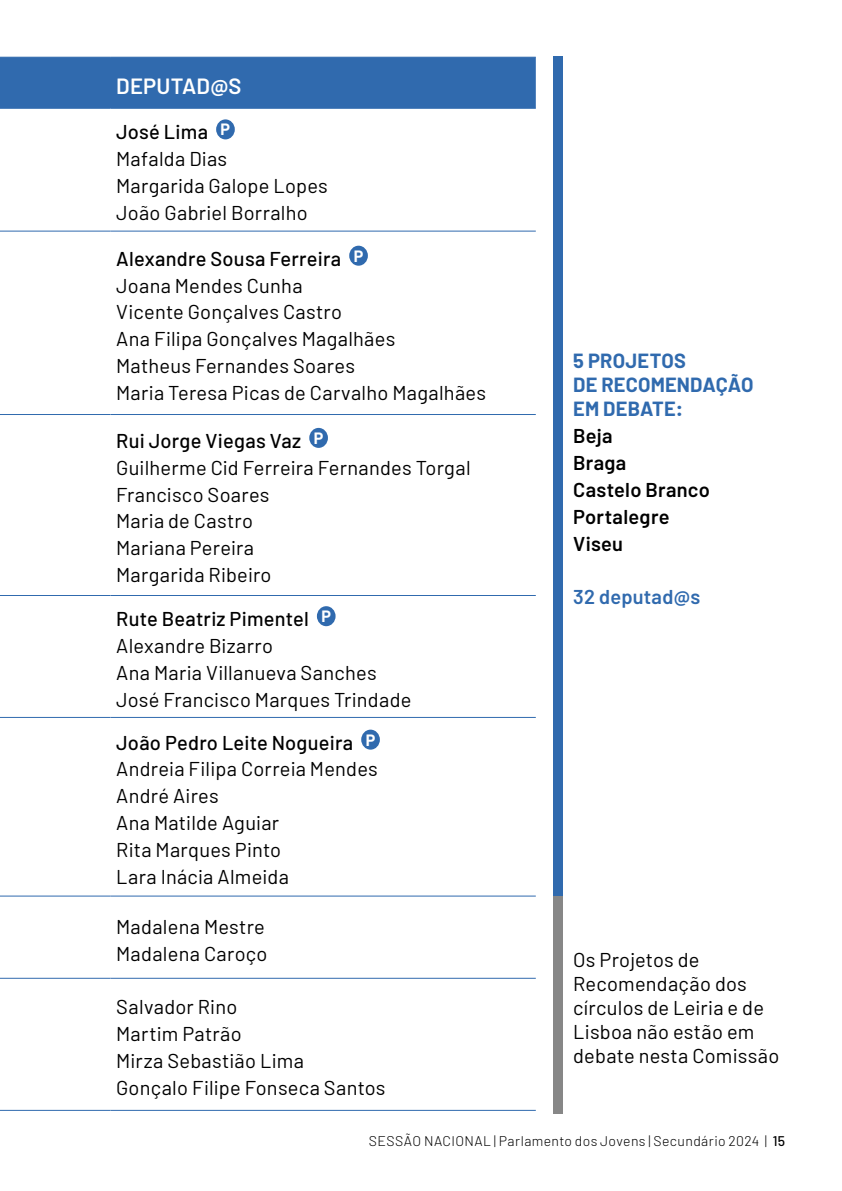
<style>
.page{position:relative;width:842px;height:1191px;background:#fff}
.page>*{position:absolute;margin:0;border:0;box-sizing:border-box;transform-origin:0 0}
.t1{font:600 22px "Barlow";letter-spacing:.01em;color:#fff}
.t2{font:20px/26.8px "Barlow";letter-spacing:.015em;color:#000}
.t3{font:600 20px/26.8px "Barlow";letter-spacing:.015em;color:#000}
.t4{font:700 20px/24px "Barlow";letter-spacing:.005em;color:#306aae}
.t5{font:600 20px "Barlow";letter-spacing:.015em;color:#306aae}
.t6{font:300 14px "Barlow";letter-spacing:.03em;color:#000}
.s1{font-weight:500}
</style>
<div class="page">
<div style="left:553px;top:57px;width:10px;height:839px;background:#306aae"></div>
<div style="left:553px;top:896px;width:10px;height:217px;background:#878787"></div>
<div style="left:0;top:58px;width:536px;height:50px;background:#306aae"></div>
<hr style="left:0;top:57px;width:111px;height:1px;background:#306aae">
<hr style="left:111px;top:57px;width:425px;height:1px;background:#306aae">
<hr style="left:0;top:108px;width:111px;height:1px;background:#306aae">
<hr style="left:111px;top:108px;width:425px;height:1px;background:#306aae">
<hr style="left:0;top:231px;width:111px;height:1px;background:#306aae">
<hr style="left:111px;top:231px;width:425px;height:1px;background:#306aae">
<hr style="left:0;top:414px;width:111px;height:1px;background:#306aae">
<hr style="left:111px;top:414px;width:425px;height:1px;background:#306aae">
<hr style="left:0;top:595px;width:111px;height:1px;background:#306aae">
<hr style="left:111px;top:595px;width:425px;height:1px;background:#306aae">
<hr style="left:0;top:717px;width:111px;height:1px;background:#306aae">
<hr style="left:111px;top:717px;width:425px;height:1px;background:#306aae">
<hr style="left:0;top:895px;width:111px;height:1px;background:#306aae">
<hr style="left:111px;top:895px;width:425px;height:1px;background:#306aae">
<hr style="left:0;top:977px;width:111px;height:1px;background:#306aae">
<hr style="left:111px;top:977px;width:425px;height:1px;background:#306aae">
<hr style="left:0;top:1109px;width:111px;height:1px;background:#306aae">
<hr style="left:111px;top:1109px;width:425px;height:1px;background:#306aae">
<div style="left:216px;top:119px;width:19px;height:20px;background:#306aae;border-radius:50%"></div>
<div style="left:349px;top:246px;width:19px;height:20px;background:#306aae;border-radius:50%"></div>
<div style="left:309px;top:428px;width:19px;height:20px;background:#306aae;border-radius:50%"></div>
<div style="left:317px;top:606px;width:19px;height:20px;background:#306aae;border-radius:50%"></div>
<div style="left:361px;top:729px;width:19px;height:20px;background:#306aae;border-radius:50%"></div>
<p class="t1" style="left:116px;top:72px;width:127px">DEPUTAD@S</p>
<p class="t2" style="left:116px;top:118px;width:213px"><span class="s1">José Lima</span> <sup>P<br></sup>Mafalda Dias<br>Margarida Galope Lopes<br>João Gabriel Borralho</p>
<p class="t2" style="left:116px;top:244px;width:371px"><span class="s1">Alexandre Sousa Ferreira</span> <sup>P<br></sup>Joana Mendes Cunha<br>Vicente Gonçalves Castro<br>Ana Filipa Gonçalves Magalhães<br>Matheus Fernandes Soares<br>Maria Teresa Picas de Carvalho Magalhães</p>
<p class="t2" style="left:116px;top:427px;width:356px"><span class="s1">Rui Jorge Viegas Vaz</span> <sup>P<br></sup>Guilherme Cid Ferreira Fernandes Torgal<br>Francisco Soares<br>Maria de Castro<br>Mariana Pereira<br>Margarida Ribeiro</p>
<p class="t2" style="left:116px;top:605px;width:297px"><span class="s1">Rute Beatriz Pimentel</span> <sup>P<br></sup>Alexandre Bizarro<br>Ana Maria Villanueva Sanches<br>José Francisco Marques Trindade</p>
<p class="t2" style="left:116px;top:728px;width:263px"><span class="s1">João Pedro Leite Nogueira</span> <sup>P<br></sup>Andreia Filipa Correia Mendes<br>André Aires<br>Ana Matilde Aguiar<br>Rita Marques Pinto<br>Lara Inácia Almeida</p>
<p class="t2" style="left:116px;top:912px;width:153px">Madalena Mestre<br>Madalena Caroço</p>
<p class="t2" style="left:116px;top:993px;width:271px">Salvador Rino<br>Martim Patrão<br>Mirza Sebastião Lima<br>Gonçalo Filipe Fonseca Santos</p>
<p class="t4" style="left:573px;top:349px;width:182px">5 PROJETOS<br>DE RECOMENDAÇÃO<br>EM DEBATE:</p>
<p class="t3" style="left:573px;top:422px;width:138px">Beja<br>Braga<br>Castelo Branco<br>Portalegre<br>Viseu</p>
<p class="t5" style="left:573px;top:585px;width:129px">32 deputad@s</p>
<p class="t2" style="left:573px;top:947px;width:208px;line-height:24px">Os Projetos de<br>Recomendação dos círculos de Leiria e de<br>Lisboa não estão em debate nesta Comissão</p>
<p class="t6" style="left:369px;top:1132px;width:418px">SESSÃO NACIONAL | Parlamento dos Jovens | Secundário 2024 | <span class="s1">15</span></p>
</div>
